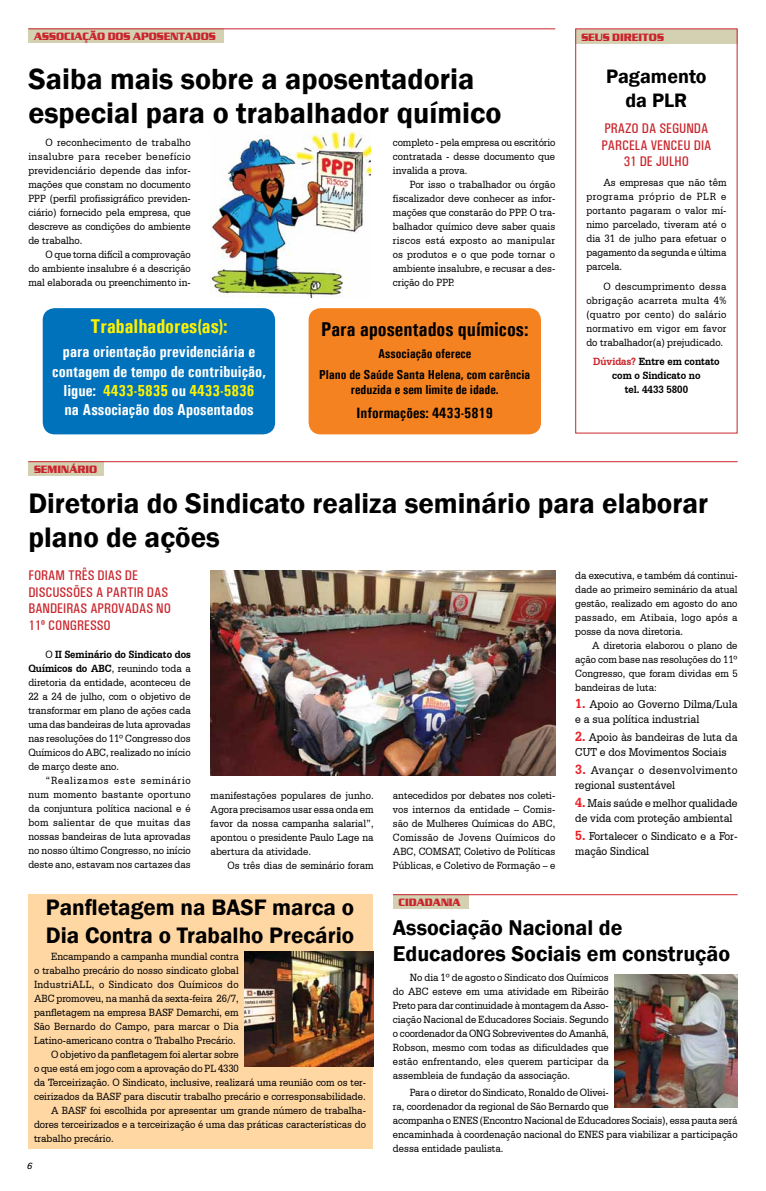
<style>
.page{position:relative;width:766px;height:1191px;background:#fff}
.page>*{position:absolute;margin:0;border:0;box-sizing:border-box;transform-origin:0 0}
.t1{font:600 30px/34px "Franklin Gothic";color:#000}
.t2{font:600 29px/34px "Franklin Gothic";color:#000}
.t3{font:600 23px/27.6px "Franklin Gothic";color:#000}
.t4{font:600 22px/26.4px "Franklin Gothic";color:#000}
.t5{font:700 condensed 20px "Univers";color:#000}
.t6{font:700 condensed 20px "Univers";color:#fff200}
.t7{font:600 20px/24px "Franklin Gothic";color:#000;text-align:center}
.t8{font:700 condensed 16px/19.2px "Univers";color:#fff;text-align:center}
.t9{font:700 condensed 15px "Univers";color:#000}
.t10{font:500 condensed 14px/16.8px "Univers";color:#c9252c}
.t11{font:700 condensed 13px/21.3px "Univers";color:#000;text-align:center}
.t12{font:12px/15px "Serifa BT";color:#000;scale:.9 1}
.t13{font:12px/15px "Serifa BT";letter-spacing:.03em;color:#000;scale:.9 1}
.t14{font:11px/14px "Serifa BT";color:#000;text-align:justify;scale:.9 1}
.t15{font:700 11px "Serpentine D";color:#c9252c;scale:.9 1}
.t16{font:700 11px/14px "Serifa BT";color:#000;text-align:center;scale:.9 1}
.t17{font:11px "Serifa BT";letter-spacing:.025em;color:#000;scale:.9 1}
.t18{font:italic 500 9px "Univers";color:#000}
.s1{color:#fff200}
.s2{color:#c9252c}
.s3{font-weight:700}
.s4{font-weight:700;font-size:14px;color:#ed1d24}
</style>
<div class="page">
<div style="left:28px;top:894px;width:345px;height:254px;background:#ffd7a3"></div>
<div style="left:308px;top:308px;width:233px;height:126px;background:#f58220;border-radius:12px"></div>
<div style="left:43px;top:308px;width:232px;height:126px;background:#0072bc;border-radius:12px"></div>
<div style="left:575px;top:30px;width:162px;height:14px;background:#d4d1b3"></div>
<div style="left:28px;top:461px;width:76px;height:14px;background:#d4d1b3"></div>
<hr style="left:28px;top:461px;width:709px;height:1px;background:#c9252c">
<div style="left:28px;top:28px;width:196px;height:15px;background:#d4d1b3"></div>
<hr style="left:28px;top:28px;width:527px;height:1px;background:#c9252c">
<img style="left:210px;top:131px;width:161px;height:166px">
<div style="left:575px;top:28px;width:162px;height:405px;border:1px solid #c9252c"></div>
<img style="left:210px;top:570px;width:345px;height:205px">
<img style="left:244px;top:951px;width:129px;height:115px">
<div style="left:393px;top:894px;width:75px;height:14px;background:#d4d1b3"></div>
<hr style="left:393px;top:894px;width:344px;height:1px;background:#c9252c">
<img style="left:614px;top:974px;width:123px;height:133px">
<p class="t15" style="left:34px;top:30px;width:10px">ASS</p>
<p class="t15" style="left:56px;top:30px;width:178px">OCIAÇÃO DOS APOSENTADOS</p>
<h1 class="t1" style="left:28px;top:62px;width:474px">Saiba mais sobre a aposentadoria especial para o trabalhador químico</h1>
<p class="t14" style="left:28px;top:135px;width:182px;text-indent:17px">O reconhecimento de trabalho insalubre para receber benefício previdenciário depende das infor&shy;mações que constam no documento PPP (perfil profissigráfico previden&shy;ciário) fornecido pela empresa, que descreve as condições do ambiente de trabalho.</p>
<p class="t14" style="left:28px;top:247px;width:182px;text-indent:17px">O que torna difícil a comprovação do ambiente insalubre é a descrição mal elaborada ou preenchimento in-</p>
<h3 class="t6" style="left:90px;top:313px;width:139px">Trabalhadores(as):</h3>
<h3 class="t8" style="left:52px;top:342px;width:215px">para orientação previdenciária e contagem de tempo de contribuição, ligue: <span class="s1">4433-5835</span> ou <span class="s1">4433-5836<br></span>na Associação dos Aposentados</h3>
<p class="t15" style="left:34px;top:463px;width:72px">SEMINÁRIO</p>
<p class="t14" style="left:393px;top:135px;width:182px">completo - pela empresa ou escritório contratada - desse documento que invalida a prova.</p>
<p class="t14" style="left:393px;top:177px;width:182px;text-indent:17px">Por isso o trabalhador ou órgão fiscalizador deve conhecer as infor&shy;mações que constarão do PPP. O tra&shy;balhador químico deve saber quais riscos está exposto ao manipular os produtos e o que pode tornar o ambiente insalubre, e recusar a des&shy;crição do PPP.</p>
<h3 class="t5" style="left:321px;top:317px;width:209px">Para aposentados químicos:</h3>
<p class="t11" style="left:319px;top:342px;width:212px">Associação oferece<br>Plano de Saúde Santa Helena, com carência</p>
<p class="t11" style="left:350px;top:379px;width:149px">reduzida e sem limite de idade.</p>
<h3 class="t9" style="left:356px;top:404px;width:138px">Informações: 4433-5819</h3>
<p class="t15" style="left:581px;top:31px;width:93px">SEUS DIREITOS</p>
<h3 class="t7" style="left:606px;top:65px;width:102px">Pagamento da PLR</h3>
<p class="t10" style="left:601px;top:120px;width:111px;text-align:center">PRAZO DA SEGUNDA<br>PARCELA VENCEU DIA<br>31 DE JULHO</p>
<p class="t14" style="left:586px;top:175px;width:157px;text-indent:17px">As empresas que não têm programa próprio de PLR e portanto pagaram o valor mí&shy;nimo parcelado, tiveram até o dia 31 de julho para efetuar o pagamento da segunda e última parcela.</p>
<p class="t14" style="left:586px;top:279px;width:157px;text-indent:17px">O descumprimento dessa obrigação acarreta multa 4% (quatro por cento) do salário normativo em vigor em favor do trabalhador(a) prejudicado.</p>
<p class="t16" style="left:593px;top:354px;width:142px"><span class="s2">Dúvidas?</span> Entre em contato com o Sindicato no<br>tel. 4433 5800</p>
<h2 class="t2" style="left:28px;top:486px;width:681px">Diretoria do Sindicato realiza seminário para elaborar plano de ações</h2>
<p class="t10" style="left:28px;top:566px;width:144px">FORAM TRÊS DIAS DE<br>DISCUSSÕES A PARTIR DAS<br>BANDEIRAS APROVADAS NO<br>11º CONGRESSO</p>
<p class="t14" style="left:28px;top:647px;width:182px;text-indent:17px">O <span class="s3">II Seminário do Sindicato dos Químicos do ABC</span>, reunindo toda a diretoria da entidade, aconteceu de 22 a 24 de julho, com o objetivo de transformar em plano de ações cada uma das bandeiras de luta aprovadas nas resoluções do 11º Congresso dos Químicos do ABC, realizado no início de março deste ano.</p>
<p class="t14" style="left:28px;top:773px;width:182px;text-indent:17px">“Realizamos este seminário num momento bastante oportuno da conjuntura política nacional e é bom salientar de que muitas das nossas bandeiras de luta aprovadas no nosso último Congresso, no início deste ano, estavam nos cartazes das</p>
<p class="t14" style="left:210px;top:787px;width:182px">manifestações populares de junho.<br>Agora precisamos usar essa onda em favor da nossa campanha salarial”, apontou o presidente Paulo Lage na abertura da atividade.</p>
<p class="t14" style="left:227px;top:857px;width:164px">Os três dias de seminário foram</p>
<h3 class="t3" style="left:46px;top:894px;width:309px">Panfletagem na BASF marca o<br>Dia Contra o Trabalho Precário</h3>
<p class="t14" style="left:51px;top:949px;width:210px">Encampando a campanha mundial contra</p>
<p class="t14" style="left:34px;top:963px;width:229px">o trabalho precário do nosso sindicato global</p>
<p class="t17" style="left:34px;top:978px;width:229px">IndustriALL, o Sindicato dos Químicos do</p>
<p class="t14" style="left:34px;top:991px;width:229px">ABC promoveu, na manhã da sexta-feira 26/7,</p>
<p class="t14" style="left:34px;top:1005px;width:229px">panfletagem na empresa BASF Demarchi, em</p>
<p class="t14" style="left:34px;top:1019px;width:229px">São Bernardo do Campo, para marcar o Dia</p>
<p class="t14" style="left:34px;top:1033px;width:225px">Latino-americano contra o Trabalho Precário.</p>
<p class="t14" style="left:51px;top:1047px;width:210px">O objetivo da panfletagem foi alertar sobre</p>
<p class="t14" style="left:34px;top:1061px;width:229px">o que está em jogo com a aprovação do PL 4330</p>
<p class="t14" style="left:34px;top:1075px;width:370px">da Terceirização. O Sindicato, inclusive, realizará uma reunião com os ter-</p>
<p class="t14" style="left:34px;top:1089px;width:370px">ceirizados da BASF para discutir trabalho precário e corresponsabilidade.</p>
<p class="t14" style="left:51px;top:1103px;width:351px">A BASF foi escolhida por apresentar um grande número de trabalha-</p>
<p class="t14" style="left:34px;top:1117px;width:370px">dores terceirizados e a terceirização é uma das práticas características do</p>
<p class="t14" style="left:34px;top:1131px;width:90px">trabalho precário.</p>
<p class="t18" style="left:27px;top:1159px;width:7px">6</p>
<p class="t14" style="left:393px;top:788px;width:182px">antecedidos por debates nos coleti&shy;vos internos da entidade – Comis&shy;são de Mulheres Químicas do ABC, Comissão de Jovens Químicos do ABC, COMSAT, Coletivo de Políticas Públicas, e Coletivo de Formação – e</p>
<p class="t15" style="left:398px;top:896px;width:71px">CIDADANIA</p>
<p class="t14" style="left:575px;top:568px;width:182px">da executiva, e também dá continui&shy;dade ao primeiro seminário da atual gestão, realizado em agosto do ano passado, em Atibaia, logo após a posse da nova diretoria.</p>
<p class="t14" style="left:575px;top:638px;width:182px;text-indent:17px">A diretoria elaborou o plano de ação com base nas resoluções do 11º Congresso, que foram dividas em 5 bandeiras de luta:</p>
<p class="t12" style="left:575px;top:697px;width:182px"><span class="s4">1.</span> Apoio ao Governo Dilma/Lula e a sua política industrial</p>
<p class="t12" style="left:575px;top:729px;width:182px"><span class="s4">2.</span> Apoio às bandeiras de luta da<br>CUT e dos Movimentos Sociais</p>
<p class="t13" style="left:575px;top:762px;width:182px"><span class="s4">3.</span> Avançar o desenvolvimento regional sustentável</p>
<p class="t12" style="left:575px;top:795px;width:182px"><span class="s4">4.</span> Mais saúde e melhor qualidade de vida com proteção ambiental</p>
<p class="t12" style="left:575px;top:828px;width:182px"><span class="s4">5.</span> Fortalecer o Sindicato e a For&shy;mação Sindical</p>
<h3 class="t4" style="left:393px;top:914px;width:339px">Associação Nacional de<br>Educadores Sociais em construção</h3>
<p class="t14" style="left:393px;top:969px;width:241px;text-indent:17px">No dia 1º de agosto o Sindicato dos Químicos do ABC esteve em uma atividade em Ribeirão Preto para dar continuidade à montagem da Asso&shy;ciação Nacional de Educadores Sociais. Segundo o coordenador da ONG Sobreviventes do Amanhã, Robson, mesmo com todas as dificuldades que estão enfrentando, eles querem participar da assembleia de fundação da associação.</p>
<p class="t14" style="left:393px;top:1084px;width:384px;text-align:left;text-indent:17px">Para o diretor do Sindicato, Ronaldo de Olivei-<br>ra, coordenador da regional de São Bernardo que<br>acompanha o ENES (Encontro Nacional de Educadores Sociais), essa pauta será encaminhada à coordenação nacional do ENES para viabilizar a participação dessa entidade paulista.</p>
</div>
